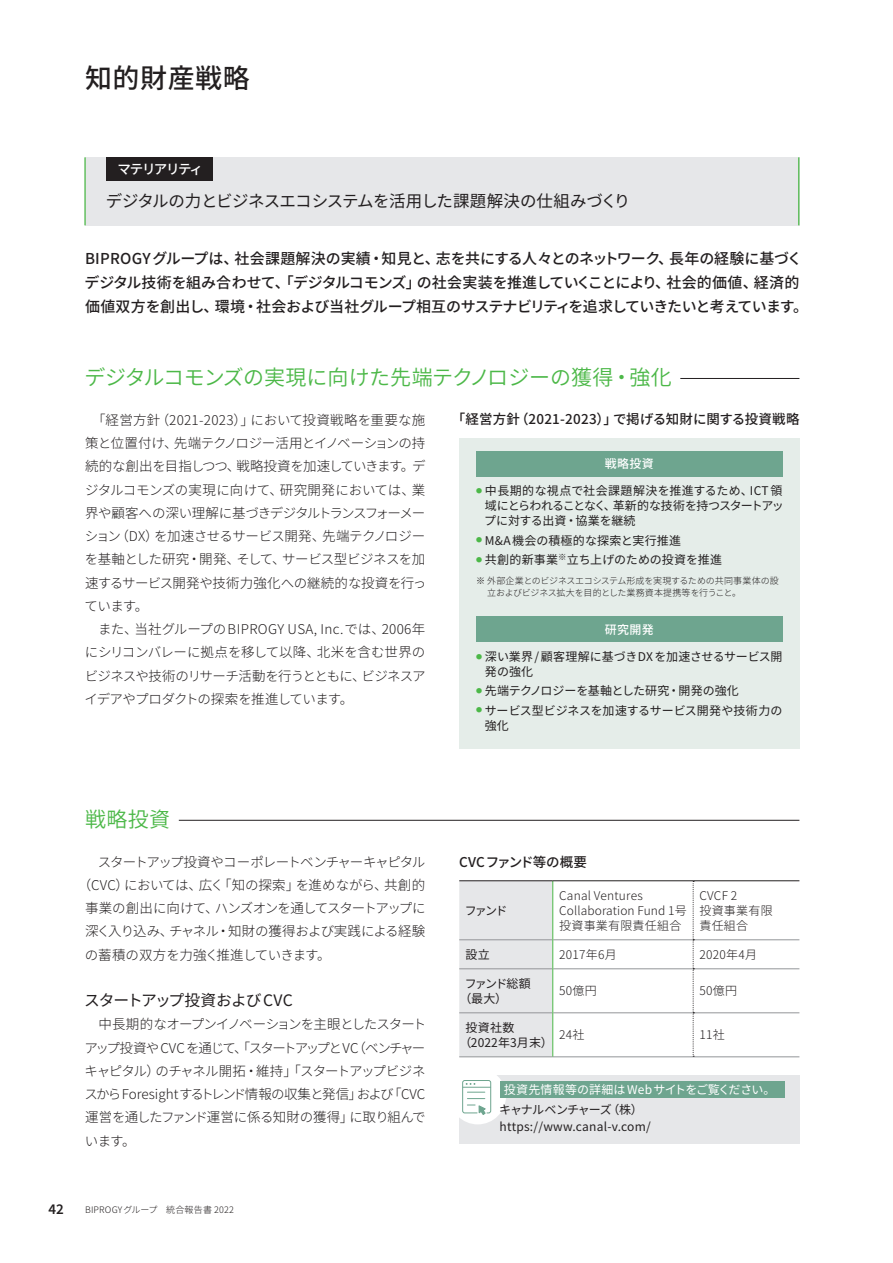
<style>
.page{position:relative;width:893px;height:1263px;background:#fff}
.page>*{position:absolute;margin:0;border:0;box-sizing:border-box;transform-origin:0 0}
.t1{font:500 27px "Noto Sans CJ Kjp";letter-spacing:.02em;color:#231f20}
.t2{font:600 21px "Noto Sans CJ Kjp";letter-spacing:-.005em;color:#4cb848}
.t3{font:16.5px "Noto Sans CJ Kjp";letter-spacing:-.02em;color:#231f20}
.t4{font:15.75px "Noto Sans CJ Kjp";letter-spacing:-.055em;color:#231f20}
.t5{font:500 15px/24px "Noto Sans CJ Kjp";letter-spacing:-.015em;color:#231f20}
.t6{font:600 15px "Source Sans Pro";color:#231f20}
.t7{font:300 13.5px/23.2px "Noto Sans CJ Kjp";letter-spacing:-.03em;color:#231f20}
.t8{font:500 13.5px "Noto Sans CJ Kjp";letter-spacing:.015em;color:#231f20}
.t9{font:300 13.5px "Noto Sans CJ Kjp";letter-spacing:-.005em;color:#231f20}
.t10{font:300 13.5px "Noto Sans CJ Kjp";letter-spacing:-.075em;color:#231f20}
.t11{font:300 13.5px "Noto Sans CJ Kjp";letter-spacing:-.055em;color:#231f20}
.t12{font:300 13.5px "Noto Sans CJ Kjp";letter-spacing:-.05em;color:#231f20}
.t13{font:500 13.5px "Noto Sans CJ Kjp";letter-spacing:-.115em;color:#fff}
.t14{font:12px/15px "Noto Sans CJ Kjp";color:#231f20}
.t15{font:300 12px/15px "Noto Sans CJ Kjp";letter-spacing:.02em;color:#231f20}
.t16{font:12px "Noto Sans CJ Kjp";letter-spacing:.005em;color:#fff}
.t17{font:12px "Noto Sans CJ Kjp";letter-spacing:.02em;color:#231f20}
.t18{font:12px/15px "Noto Sans CJ Kjp";letter-spacing:-.105em;color:#231f20}
.t19{font:500 12px "Noto Sans CJ Kjp";letter-spacing:.02em;color:#fff}
.t20{font:300 9px/12px "Noto Sans CJ Kjp";color:#231f20}
.t21{font:300 9px "Noto Sans CJ Kjp";letter-spacing:.02em;color:#231f20}
</style>
<div class="page">
<div style="left:459px;top:438px;width:340px;height:310px;background:#e5ede9"></div>
<div style="left:85px;top:157px;width:714px;height:68px;background:#e6e7e9"></div>
<div style="left:106px;top:157px;width:107px;height:24px;background:#231f20"></div>
<hr style="left:84px;top:157px;width:2px;height:68px;background:#4cb848">
<hr style="left:85px;top:378px;width:714px;height:1px;background:#231f20">
<hr style="left:85px;top:377px;width:595px;height:4px;background:#fff">
<hr style="left:85px;top:820px;width:714px;height:1px;background:#231f20">
<hr style="left:85px;top:819px;width:94px;height:4px;background:#fff">
<div style="left:476px;top:451px;width:306px;height:25px;background:#6ea58f"></div>
<div style="left:476px;top:617px;width:306px;height:25px;background:#6ea58f"></div>
<hr style="left:553px;top:939px;width:140px;height:1px;background:#939598">
<hr style="left:693px;top:939px;width:106px;height:1px;background:#939598">
<hr style="left:553px;top:968px;width:140px;height:1px;background:#939598">
<hr style="left:693px;top:968px;width:106px;height:1px;background:#939598">
<hr style="left:553px;top:1012px;width:140px;height:1px;background:#939598">
<hr style="left:693px;top:1012px;width:106px;height:1px;background:#939598">
<hr style="left:553px;top:1056px;width:140px;height:1px;background:#939598">
<hr style="left:693px;top:1056px;width:106px;height:1px;background:#939598">
<div style="left:459px;top:881px;width:94px;height:176px;background:#e6e7e9"></div>
<hr style="left:552px;top:969px;width:1px;height:44px;background:#4cb848">
<hr style="left:552px;top:1013px;width:1px;height:43px;background:#4cb848">
<hr style="left:459px;top:880px;width:94px;height:1px;background:#231f20">
<hr style="left:553px;top:880px;width:140px;height:1px;background:#231f20">
<hr style="left:693px;top:880px;width:106px;height:1px;background:#231f20">
<svg style="left:693px;top:881px;width:1px;height:176px"></svg>
<div style="left:459px;top:1076px;width:340px;height:68px;background:#e6e7e9"></div>
<div style="left:500px;top:1081px;width:284px;height:16px;background:#6ea58f"></div>
<svg style="left:459px;top:1076px;width:47px;height:48px"></svg>
<hr style="left:798px;top:157px;width:1px;height:68px;background:#4cb848">
<h1 class="t1" style="left:85px;top:62px;width:166px">知的財産戦略</h1>
<p class="t13" style="left:117px;top:162px;width:87px">マテリアリティ</p>
<p class="t3" style="left:106px;top:191px;width:526px">デジタルの力とビジネスエコシステムを活用した課題解決の仕組みづくり</p>
<p class="t5" style="left:85px;top:246px;width:725px">BIPROGYグループは、社会課題解決の実績・知見と、志を共にする人々とのネットワーク、長年の経験に基づくデジタル技術を組み合わせて、「デジタルコモンズ」の社会実装を推進していくことにより、社会的価値、経済的価値双方を創出し、環境・社会および当社グループ相互のサステナビリティを追求していきたいと考えています。</p>
<h2 class="t2" style="left:84px;top:366px;width:589px">デジタルコモンズの実現に向けた先端テクノロジーの獲得・強化</h2>
<p class="t7" style="left:84px;top:408px;width:343px">　「経営方針（2021-2023）」において投資戦略を重要な施策と位置付け、先端テクノロジー活用とイノベーションの持続的な創出を目指しつつ、戦略投資を加速していきます。デジタルコモンズの実現に向けて、研究開発においては、業界や顧客への深い理解に基づきデジタルトランスフォーメーション（DX）を加速させるサービス開発、先端テクノロジーを基軸とした研究・開発、そして、サービス型ビジネスを加速するサービス開発や技術力強化への継続的な投資を行っています。<br>　また、当社グループのBIPROGY USA, Inc.では、2006年にシリコンバレーに拠点を移して以降、北米を含む世界のビジネスや技術のリサーチ活動を行うとともに、ビジネスアイデアやプロダクトの探索を推進しています。</p>
<h2 class="t2" style="left:85px;top:807px;width:87px">戦略投資</h2>
<p class="t10" style="left:85px;top:854px;width:342px">　スタートアップ投資やコーポレートベンチャーキャピタル</p>
<p class="t9" style="left:78px;top:877px;width:349px">（CVC）においては、広く「知の探索」を進めながら、共創的</p>
<p class="t11" style="left:85px;top:900px;width:342px">事業の創出に向けて、ハンズオンを通してスタートアップに</p>
<p class="t12" style="left:85px;top:924px;width:342px">深く入り込み、チャネル・知財の獲得および実践による経験</p>
<p class="t7" style="left:85px;top:943px;width:247px">の蓄積の双方を力強く推進していきます。</p>
<p class="t4" style="left:84px;top:991px;width:210px">スタートアップ投資およびCVC</p>
<p class="t7" style="left:84px;top:1013px;width:343px;text-align:justify">　中長期的なオープンイノベーションを主眼としたスタートアップ投資や CVC を通じて、「スタートアップとVC（ベンチャーキャピタル）のチャネル開拓・維持」「スタートアップビジネスからForesightするトレンド情報の収集と発信」および「CVC運営を通したファンド運営に係る知財の獲得」に取り組んでいます。</p>
<p class="t6" style="left:48px;top:1199px;width:17px">42</p>
<p class="t21" style="left:85px;top:1204px;width:150px">BIPROGYグループ　統合報告書 2022</p>
<p class="t8" style="left:452px;top:412px;width:349px">「経営方針（2021-2023）」で掲げる知財に関する投資戦略</p>
<p class="t19" style="left:605px;top:457px;width:50px">戦略投資</p>
<p class="t14" style="left:484px;top:484px;width:301px;text-align:justify;text-indent:-8px"><sup>●</sup> 中長期的な視点で社会課題解決を推進するため、ICT領域にとらわれることなく、革新的な技術を持つスタートアップに対する出資・協業を継続</p>
<p class="t17" style="left:476px;top:533px;width:206px"><sup>●</sup> M&amp;A機会の積極的な探索と実行推進</p>
<p class="t14" style="left:476px;top:552px;width:247px"><sup>●</sup> 共創的新事業<sup>※</sup>立ち上げのための投資を推進</p>
<p class="t20" style="left:487px;top:575px;width:293px;text-indent:-11px">※ 外部企業とのビジネスエコシステム形成を実現するための共同事業体の設立およびビジネス拡大を目的とした業務資本提携等を行うこと。</p>
<p class="t19" style="left:605px;top:623px;width:50px">研究開発</p>
<p class="t14" style="left:485px;top:649px;width:299px;text-indent:-9px"><sup>●</sup> 深い業界 / 顧客理解に基づきDXを加速させるサービス開発の強化</p>
<p class="t14" style="left:476px;top:684px;width:264px"><sup>●</sup> 先端テクノロジーを基軸とした研究・開発の強化</p>
<p class="t14" style="left:485px;top:703px;width:299px;text-indent:-8px"><sup>●</sup> サービス型ビジネスを加速するサービス開発や技術力の強化</p>
<p class="t8" style="left:459px;top:854px;width:129px">CVCファンド等の概要</p>
<p class="t14" style="left:465px;top:903px;width:44px">ファンド</p>
<p class="t15" style="left:559px;top:888px;width:129px">Canal Ventures<br>Collaboration Fund 1号投資事業有限責任組合</p>
<p class="t15" style="left:699px;top:888px;width:75px">CVCF 2<br>投資事業有限責任組合</p>
<p class="t14" style="left:466px;top:947px;width:26px">設立</p>
<p class="t15" style="left:559px;top:947px;width:59px">2017年6月</p>
<p class="t15" style="left:699px;top:947px;width:59px">2020年4月</p>
<p class="t18" style="left:459px;top:976px;width:73px;text-indent:5px">ファンド総額（最大）</p>
<p class="t15" style="left:559px;top:984px;width:39px">50億円</p>
<p class="t15" style="left:699px;top:984px;width:39px">50億円</p>
<p class="t14" style="left:459px;top:1020px;width:95px;text-indent:6px">投資社数（2022年3月末）</p>
<p class="t15" style="left:559px;top:1028px;width:27px">24社</p>
<p class="t15" style="left:699px;top:1028px;width:27px">11社</p>
<p class="t16" style="left:504px;top:1082px;width:273px">投資先情報等の詳細は Webサイトをご覧ください。</p>
<p class="t14" style="left:499px;top:1102px;width:153px;line-height:16.5px">キャナルベンチャーズ（株）https://www.canal-v.com/</p>
</div>
